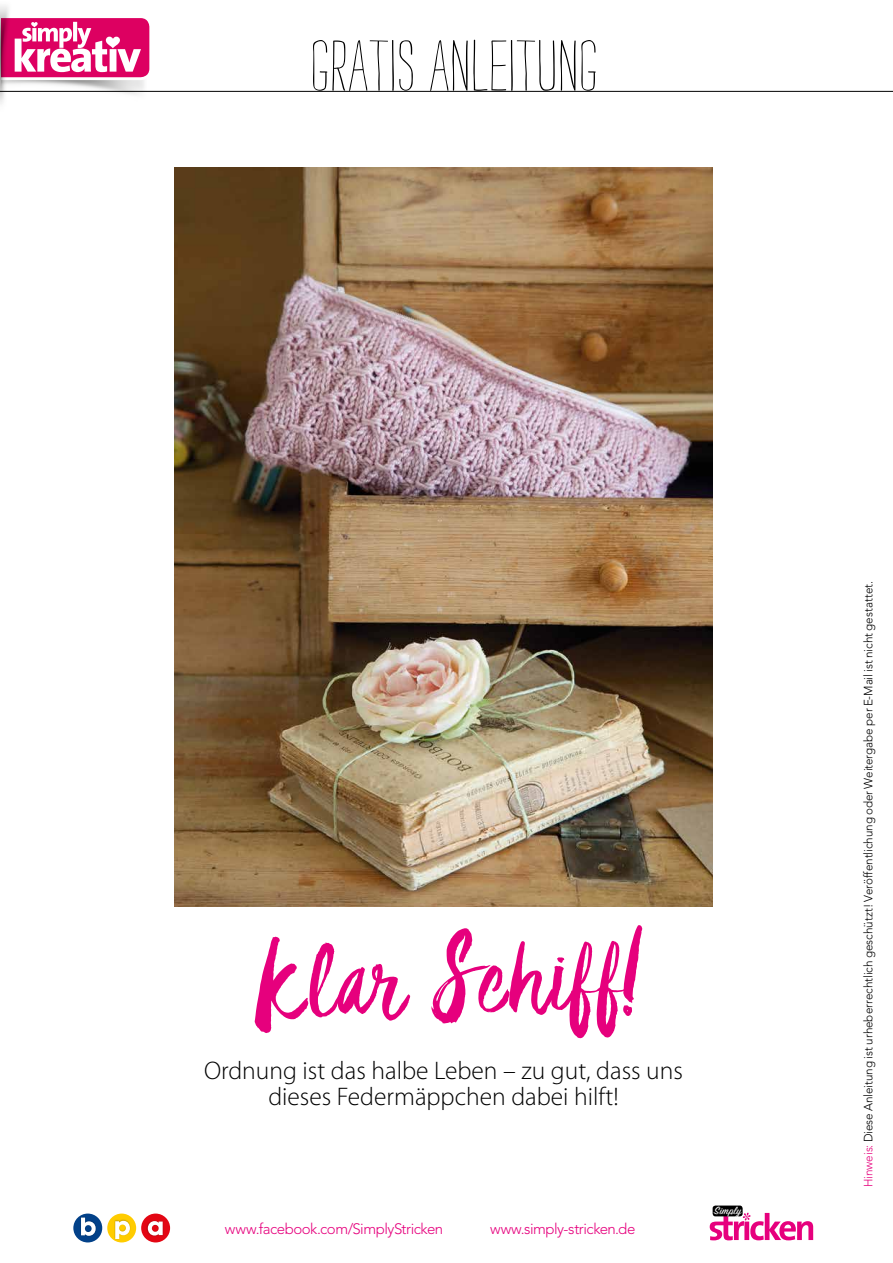
<style>
.page{position:relative;width:893px;height:1263px;background:#fff}
.page>*{position:absolute;margin:0;border:0;box-sizing:border-box;transform-origin:0 0}
.t1{font:105px "Star Dust";color:#e6007d}
.t2{font:79.65px "Strangelove Text";letter-spacing:.02em;color:#000}
.t3{font:300 25.5px/25.5px "Myriad Pro";color:#000;text-align:center}
.t4{font:300 15px "Avenir";letter-spacing:-.03em;color:#e6007d}
.t5{font:300 12px "Avenir";letter-spacing:-.005em;color:#000}
.t6{font:12px "Sign Painter House Script";letter-spacing:.005em;color:#fff}
.s1{color:#e6007d}
</style>
<div class="page">
<svg style="left:709px;top:1207px;width:105px;height:34px"></svg>
<div style="left:713px;top:1205px;width:30px;height:11px;background:#000;border-radius:3px"></div>
<svg style="left:13px;top:18px;width:137px;height:62px"></svg>
<img style="left:0;top:6px;width:13px;height:101px">
<hr style="left:0;top:91px;width:893px;height:1px;background:#000">
<div style="left:73px;top:1213px;width:29px;height:29px;background:#024189;border-radius:50%"></div>
<svg style="left:81px;top:1217px;width:15px;height:19px"></svg>
<div style="left:107px;top:1213px;width:29px;height:29px;background:#fc0;border-radius:50%"></div>
<div style="left:114px;top:1219px;width:17px;height:21px;background:#000;opacity:.25"></div>
<svg style="left:115px;top:1221px;width:15px;height:18px"></svg>
<div style="left:141px;top:1213px;width:29px;height:29px;background:#e30613;border-radius:50%"></div>
<div style="left:146px;top:1220px;width:18px;height:17px;background:#000;opacity:.25"></div>
<svg style="left:148px;top:1221px;width:15px;height:14px"></svg>
<img style="left:174px;top:168px;width:539px;height:738px">
<h2 class="t2" style="left:311px;top:29px;width:288px">GRATIS ANLEITUNG</h2>
<h1 class="t1" style="left:246px;top:912px;width:394px;rotate:-2deg">Klar Schiff!</h1>
<h3 class="t3" style="left:204px;top:1058px;width:480px">Ordnung ist das halbe Leben – zu gut, dass uns dieses Federmäppchen dabei hilft!</h3>
<p class="t4" style="left:225px;top:1220px;width:220px">www.facebook.com/SimplyStricken</p>
<p class="t4" style="left:490px;top:1220px;width:147px">www.simply-stricken.de</p>
<p class="t6" style="left:714px;top:1203px;width:28px">Simply</p>
<p class="t5" style="left:861px;top:1187px;width:608px;rotate:-90deg"><span class="s1">Hinweis:</span> Diese Anleitung ist urheberrechtlich geschützt! Veröffentlichung oder Weitergabe per E-Mail ist nicht gestattet.</p>
</div>
